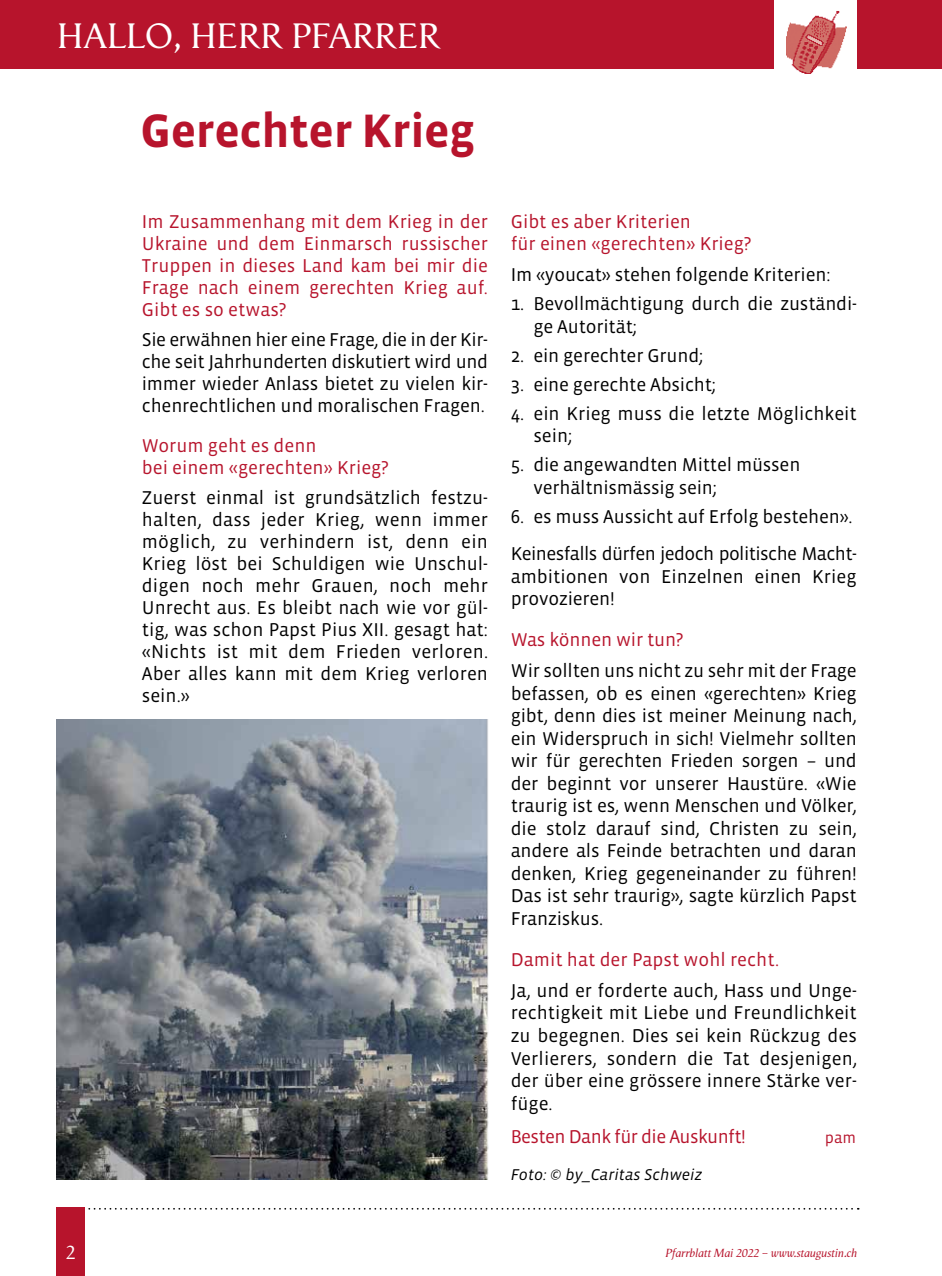
<style>
.page{position:relative;width:942px;height:1276px;background:#fff}
.page>*{position:absolute;margin:0;border:0;box-sizing:border-box;transform-origin:0 0}
.t1{font:700 48px "Vista Sans";letter-spacing:-.01em;color:#b7142c}
.t2{font:36px "Vega";color:#fff}
.t3{font:20px "Vega";color:#fff}
.t4{font:19px/22.6px "Vista Sans";letter-spacing:-.01em;color:#000;text-align:justify}
.t5{font:19px/22px "Vista Sans";color:#b7142c}
.t6{font:19px/37px "Vista Sans";letter-spacing:-.03em;color:#000}
.t7{font:19px "Vista Sans";letter-spacing:-.03em;color:#b7142c}
.t8{font:italic 16px "Vista Sans";color:#000}
.t9{font:16px "Vista Sans";color:#b7142c}
.t10{font:italic 12px "Vega";color:#b7142c}
</style>
<div class="page">
<svg style="left:88px;top:1208px;width:770px;height:1px"></svg>
<div style="left:57px;top:1208px;width:28px;height:68px;background:#b7142c"></div>
<hr style="left:941px;top:0;width:1px;height:68px;background:#b7142c">
<div style="left:0;top:0;width:941px;height:68px;background:#b7142c"></div>
<div style="left:774px;top:0;width:82px;height:76px;background:#fff"></div>
<img style="left:786px;top:11px;width:59px;height:63px">
<img style="left:57px;top:719px;width:431px;height:460px">
<h2 class="t2" style="left:57px;top:15px;width:385px">HALLO, HERR PFARRER</h2>
<h1 class="t1" style="left:140px;top:106px;width:336px">Gerechter Krieg</h1>
<p class="t5" style="left:142px;top:210px;width:347px;text-align:justify">Im Zusammenhang mit dem Krieg in der Ukraine und dem Einmarsch russischer Truppen in dieses Land kam bei mir die Frage nach einem gerechten Krieg auf.<br>Gibt es so etwas?</p>
<p class="t4" style="left:142px;top:329px;width:347px;line-height:22px">Sie erwähnen hier eine Frage, die in der Kir&shy;che seit Jahrhunderten diskutiert wird und immer wieder Anlass bietet zu vielen kir&shy;chenrechtlichen und moralischen Fragen.</p>
<p class="t5" style="left:142px;top:435px;width:248px">Worum geht es denn<br>bei einem «gerechten» Krieg?</p>
<p class="t4" style="left:142px;top:487px;width:347px;line-height:22px">Zuerst einmal ist grundsätzlich festzu&shy;halten, dass jeder Krieg, wenn immer möglich, zu verhindern ist, denn ein Krieg löst bei Schuldigen wie Unschul&shy;digen noch mehr Grauen, noch mehr Unrecht aus. Es bleibt nach wie vor gül&shy;tig, was schon Papst Pius XII. gesagt hat: «Nichts ist mit dem Frieden verloren.<br>Aber alles kann mit dem Krieg verloren sein.»</p>
<p class="t5" style="left:510px;top:210px;width:242px;line-height:22.6px">Gibt es aber Kriterien<br>für einen «gerechten» Krieg?</p>
<p class="t4" style="left:510px;top:264px;width:321px">Im «youcat» stehen folgende Kriterien:</p>
<p class="t4" style="left:533px;top:293px;width:325px;text-indent:-23px">1. Bevollmächtigung durch die zuständi&shy;ge Autorität;</p>
<p class="t4" style="left:510px;top:344px;width:194px">2. ein gerechter Grund;</p>
<p class="t4" style="left:510px;top:373px;width:207px">3. eine gerechte Absicht;</p>
<p class="t4" style="left:533px;top:402px;width:325px;text-indent:-23px">4. ein Krieg muss die letzte Möglichkeit sein;</p>
<p class="t4" style="left:533px;top:454px;width:268px;text-indent:-23px">5. die angewandten Mittel müssen verhältnismässig sein;</p>
<p class="t6" style="left:510px;top:498px;width:347px">6. es muss Aussicht auf Erfolg bestehen».<br>Keinesfalls dürfen jedoch politische Macht-</p>
<p class="t4" style="left:510px;top:565px;width:347px">ambitionen von Einzelnen einen Krieg provozieren!</p>
<p class="t5" style="left:510px;top:629px;width:174px">Was können wir tun?</p>
<p class="t4" style="left:510px;top:660px;width:347px">Wir sollten uns nicht zu sehr mit der Frage befassen, ob es einen «gerechten» Krieg gibt, denn dies ist meiner Meinung nach, ein Widerspruch in sich! Vielmehr sollten wir für gerechten Frieden sorgen – und der beginnt vor unserer Haustüre. «Wie traurig ist es, wenn Menschen und Völker, die stolz darauf sind, Christen zu sein, andere als Feinde betrachten und daran denken, Krieg gegeneinander zu führen!<br>Das ist sehr traurig», sagte kürzlich Papst Franziskus.</p>
<p class="t5" style="left:510px;top:949px;width:270px">Damit hat der Papst wohl recht.</p>
<p class="t4" style="left:510px;top:979px;width:348px">Ja, und er forderte auch, Hass und Unge&shy;rechtigkeit mit Liebe und Freundlichkeit zu begegnen. Dies sei kein Rückzug des Verlierers, sondern die Tat desjenigen, der über eine grössere innere Stärke ver&shy;füge.</p>
<p class="t7" style="left:510px;top:1126px;width:236px">Besten Dank für die Auskunft!</p>
<p class="t9" style="left:824px;top:1129px;width:33px">pam</p>
<p class="t8" style="left:510px;top:1166px;width:193px">Foto: © by_Caritas Schweiz</p>
<p class="t3" style="left:66px;top:1240px;width:12px">2</p>
<p class="t10" style="left:665px;top:1245px;width:193px">Pfarrblatt Mai 2022 – www.staugustin.ch</p>
</div>
